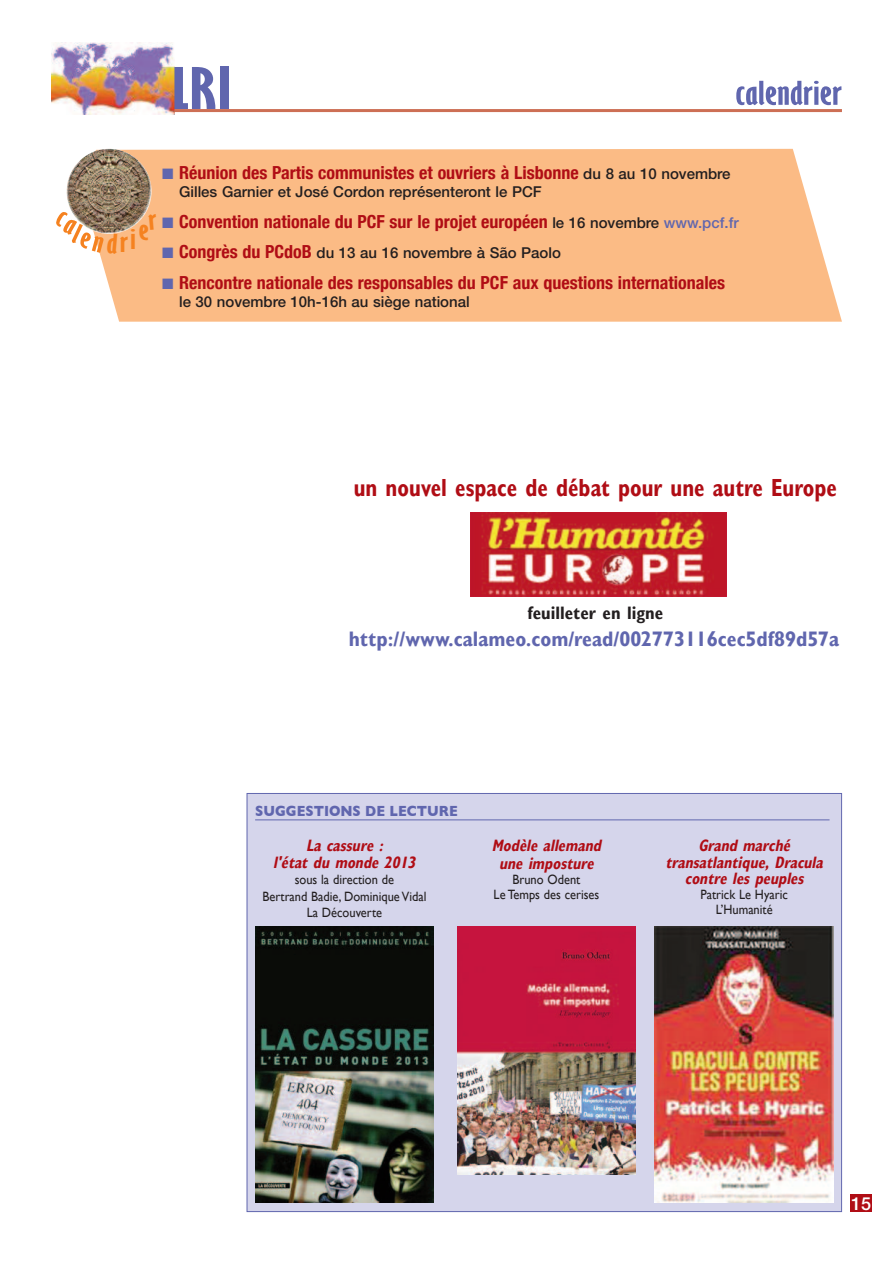
<style>
.page{position:relative;width:893px;height:1263px;background:#fff}
.page>*{position:absolute;margin:0;border:0;box-sizing:border-box;transform-origin:0 0}
.t1{font:700 extra-condensed 63px "Giltus D";color:#6066ae;scale:1.5 1}
.t2{font:700 extra-condensed 36px "Giltus D";color:#6066ae;scale:1.5 1}
.t3{font:700 extra-condensed 30px "Giltus D";color:#f58220;scale:1.5 1}
.t4{font:700 condensed 24.75px "Gill Sans";color:#b00d15;scale:.9 1}
.t5{font:700 condensed 21px "Gill Sans";color:#6066ae}
.t6{font:700 condensed 18px "Helvetica Neue";color:#b00d15}
.t7{font:700 condensed 18px "Gill Sans";color:#231f20}
.t8{font:500 18px "Helvetica Neue";color:#fff}
.t9{font:italic 700 condensed 16.5px/16.5px "Gill Sans";color:#b00d15;text-align:center;scale:.92 1}
.t10{font:500 15px "Helvetica Neue";color:#231f20}
.t11{font:700 15px "Gill Sans";color:#6066ae;scale:.9 1}
.t12{font:13.5px/16.5px "Gill Sans";color:#231f20;text-align:center;scale:.92 1}
.s1{color:#6066ae}
.s2{font-weight:500;font-stretch:normal;font-size:15px;color:#231f20}
.s3{font-weight:500;font-stretch:normal;font-size:15px;color:#6066ae}
.s4{font-weight:700;font-stretch:condensed;font-size:18px;color:#b00d15}
</style>
<div class="page">
<img style="left:51px;top:43px;width:123px;height:72px">
<hr style="left:174px;top:109px;width:668px;height:3px;background:#cd6f55">
<div style="left:850px;top:1195px;width:22px;height:17px;background:#b00d15"></div>
<div style="left:247px;top:794px;width:594px;height:417px;background:#d5d5eb"></div>
<img style="left:255px;top:926px;width:179px;height:277px">
<img style="left:457px;top:926px;width:179px;height:248px">
<img style="left:655px;top:926px;width:178px;height:277px">
<hr style="left:255px;top:820px;width:574px;height:1px;background:#6066ae">
<div style="left:79px;top:149px;width:763px;height:173px;background:#fbbb85"></div>
<img style="left:67px;top:149px;width:84px;height:84px;border-radius:50%">
<img style="left:471px;top:512px;width:255px;height:84px">
<svg style="left:71px;top:210px;width:48px;height:44px"></svg>
<svg style="left:148px;top:214px;width:9px;height:16px"></svg>
<h1 class="t1" style="left:171px;top:50px;width:42px">LRI</h1>
<h2 class="t2" style="left:735px;top:71px;width:72px">calendrier</h2>
<h3 class="t3" style="left:120px;top:221px;width:21px">rie</h3>
<p class="t6" style="left:162px;top:162px;width:570px"><span class="s1">■</span> réunion des partis communistes et ouvriers à Lisbonne <span class="s2">du 8 au 10 novembre</span></p>
<p class="t10" style="left:179px;top:186px;width:364px">Gilles Garnier et José Cordon représenteront le PCF</p>
<p class="t6" style="left:162px;top:210px;width:578px"><span class="s1">■</span> Convention nationale du pCF sur le projet européen <span class="s2">le 16 novembre</span> <span class="s3">www.pcf.fr</span></p>
<p class="t10" style="left:162px;top:248px;width:400px"><span class="s1">■</span> <span class="s4">Congrès du pCdob</span> du 13 au 16 novembre à São Paolo</p>
<p class="t6" style="left:162px;top:272px;width:564px"><span class="s1">■</span> rencontre nationale des responsables du pCF aux questions internationales</p>
<p class="t10" style="left:179px;top:296px;width:292px">le 30 novembre 10h-16h au siège national</p>
<h3 class="t4" style="left:354px;top:473px;width:538px">un nouvel espace de débat pour une autre Europe</h3>
<p class="t7" style="left:527px;top:602px;width:137px">feuilleter en ligne</p>
<p class="t5" style="left:349px;top:626px;width:492px">http://www.calameo.com/read/002773116cec5df89d57a</p>
<p class="t11" style="left:255px;top:802px;width:227px">SUGGESTIONS DE LECTURE</p>
<p class="t9" style="left:273px;top:837px;width:160px">La cassure :<br>l'état du monde 2013</p>
<p class="t12" style="left:262px;top:871px;width:180px">sous la direction de<br>Bertrand Badie, Dominique Vidal<br>La Découverte</p>
<p class="t9" style="left:492px;top:837px;width:124px;line-height:18px">Modèle allemand une imposture</p>
<p class="t12" style="left:494px;top:872px;width:116px;line-height:15px">Bruno Odent<br>Le Temps des cerises</p>
<p class="t9" style="left:666px;top:837px;width:176px">Grand marché transatlantique, Dracula contre les peuples</p>
<p class="t12" style="left:700px;top:887px;width:96px;line-height:15px">Patrick Le Hyaric<br>L’Humanité</p>
<p class="t8" style="left:851px;top:1197px;width:22px">15</p>
</div>
